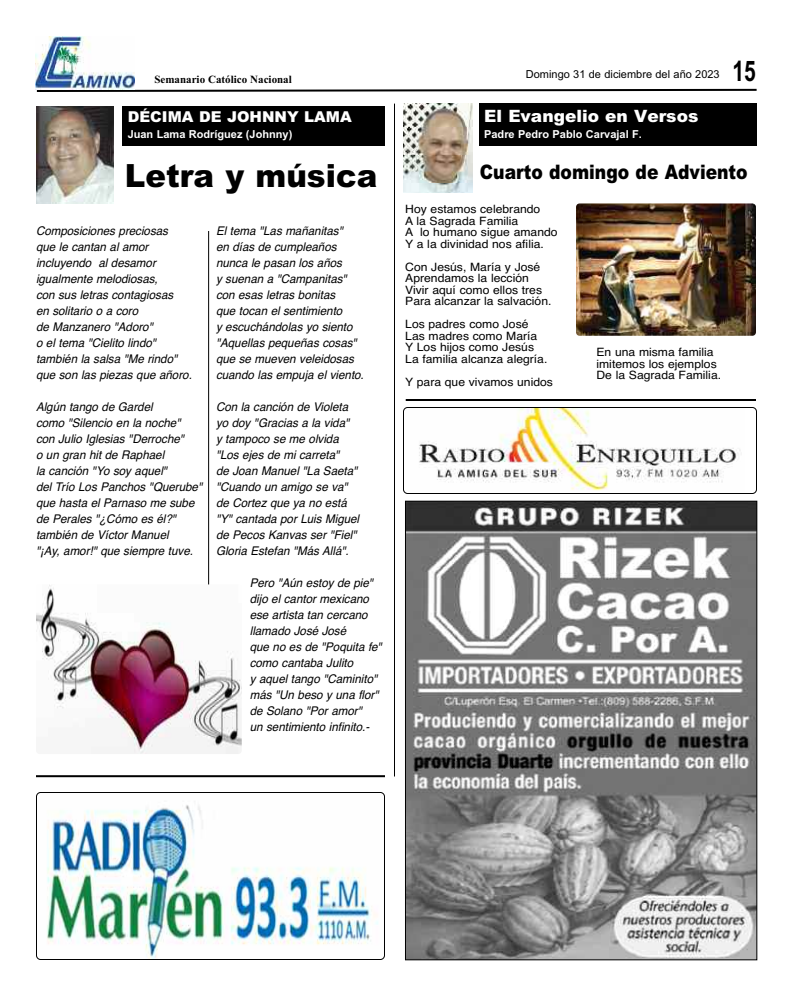
<style>
.page{position:relative;width:792px;height:1008px;background:#fff}
.page>*{position:absolute;margin:0;border:0;box-sizing:border-box;transform-origin:0 0}
.t1{font:900 32px "Arial";color:#000;scale:.96 1}
.t2{font:700 28.4px "Arial";color:#000;scale:.74 1}
.t3{font:900 20px "Arial";color:#000;scale:.86 1}
.t4{font:900 17px "Arial";color:#fff}
.t5{font:900 15px "Arial";color:#fff}
.t6{font:italic 12px/16px "Helvetica";color:#000;scale:.96 1}
.t7{font:11.5px/11.5px "Helvetica";color:#000;scale:1.06 1}
.t8{font:11px "Arial Bold MT OTF";color:#fff}
.t9{font:11px "Arial";color:#000}
.t10{font:700 11px "Times New Roman";color:#000}
</style>
<div class="page">
<svg style="left:35px;top:88px;width:722px;height:4px"></svg>
<img style="left:36px;top:36px;width:99px;height:53px">
<img style="left:36px;top:106px;width:78px;height:98px">
<div style="left:479px;top:104px;width:278px;height:42px;background:#000"></div>
<img style="left:404px;top:104px;width:68px;height:89px">
<div style="left:123px;top:106px;width:262px;height:39px;background:#000"></div>
<hr style="left:208px;top:231px;width:1px;height:523px;background:#000">
<img style="left:576px;top:203px;width:180px;height:132px;border-radius:4px">
<hr style="left:406px;top:399px;width:350px;height:2px;background:#000">
<img style="left:407px;top:503px;width:348px;height:455px">
<img style="left:36px;top:584px;width:206px;height:170px;border-radius:4px">
<hr style="left:36px;top:775px;width:349px;height:2px;background:#000">
<img style="left:36px;top:792px;width:349px;height:168px">
<hr style="left:394px;top:104px;width:1px;height:672px;background:#000">
<svg style="left:403px;top:407px;width:354px;height:87px"></svg>
<p class="t10" style="left:154px;top:72px;width:139px">Semanario Católico Nacional</p>
<p class="t9" style="left:526px;top:68px;width:195px">Domingo 31 de diciembre del año 2023</p>
<h2 class="t2" style="left:733px;top:55px;width:33px">15</h2>
<h3 class="t4" style="left:484px;top:106px;width:216px">El Evangelio en Versos</h3>
<p class="t8" style="left:484px;top:128px;width:159px">Padre Pedro Pablo Carvajal F.</p>
<h3 class="t3" style="left:480px;top:160px;width:313px">Cuarto domingo de Adviento</h3>
<p class="t5" style="left:128px;top:108px;width:226px">DÉCIMA DE JOHNNY LAMA</p>
<p class="t8" style="left:128px;top:128px;width:166px">Juan Lama Rodríguez (Johnny)</p>
<h1 class="t1" style="left:125px;top:157px;width:264px">Letra y música</h1>
<p class="t6" style="left:36px;top:223px;width:164px">Composiciones preciosas<br>que le cantan al amor incluyendo al desamor igualmente melodiosas,<br>con sus letras contagiosas<br>en solitario o a coro<br>de Manzanero "Adoro"<br>o el tema "Cielito lindo" también la salsa "Me rindo" que son las piezas que añoro.</p>
<p class="t6" style="left:36px;top:399px;width:175px">Algún tango de Gardel<br>como "Silencio en la noche" con Julio Iglesias "Derroche"<br>o un gran hit de Raphael<br>la canción "Yo soy aquel"<br>del Trío Los Panchos "Querube" que hasta el Parnaso me sube de Perales "¿Cómo es él?" también de Víctor Manuel<br>"¡Ay, amor!" que siempre tuve.</p>
<p class="t6" style="left:216px;top:223px;width:156px">El tema "Las mañanitas"<br>en días de cumpleaños nunca le pasan los años<br>y suenan a "Campanitas" con esas letras bonitas<br>que tocan el sentimiento<br>y escuchándolas yo siento "Aquellas pequeñas cosas" que se mueven veleidosas cuando las empuja el viento.</p>
<p class="t6" style="left:216px;top:399px;width:151px">Con la canción de Violeta yo doy "Gracias a la vida"<br>y tampoco se me olvida "Los ejes de mi carreta"<br>de Joan Manuel "La Saeta" "Cuando un amigo se va" de Cortez que ya no está "Y" cantada por Luis Miguel de Pecos Kanvas ser "Fiel"<br>Gloria Estefan "Más Allá".</p>
<p class="t6" style="left:250px;top:575px;width:139px">Pero "Aún estoy de pie" dijo el cantor mexicano ese artista tan cercano llamado José José<br>que no es de "Poquita fe" como cantaba Julito<br>y aquel tango "Caminito" más "Un beso y una flor" de Solano "Por amor"<br>un sentimiento infinito.-</p>
<p class="t7" style="left:405px;top:204px;width:145px">Hoy estamos celebrando<br>A la Sagrada Familia<br>A lo humano sigue amando<br>Y a la divinidad nos afilia.</p>
<p class="t7" style="left:405px;top:261px;width:140px">Con Jesús, María y José<br>Aprendamos la lección<br>Vivir aquí como ellos tres<br>Para alcanzar la salvación.</p>
<p class="t7" style="left:405px;top:319px;width:136px">Los padres como José<br>Las madres como María<br>Y Los hijos como Jesús<br>La familia alcanza alegría.</p>
<p class="t7" style="left:405px;top:376px;width:141px">Y para que vivamos unidos</p>
<p class="t7" style="left:596px;top:347px;width:119px">En una misma familia imitemos los ejemplos<br>De la Sagrada Familia.</p>
</div>
